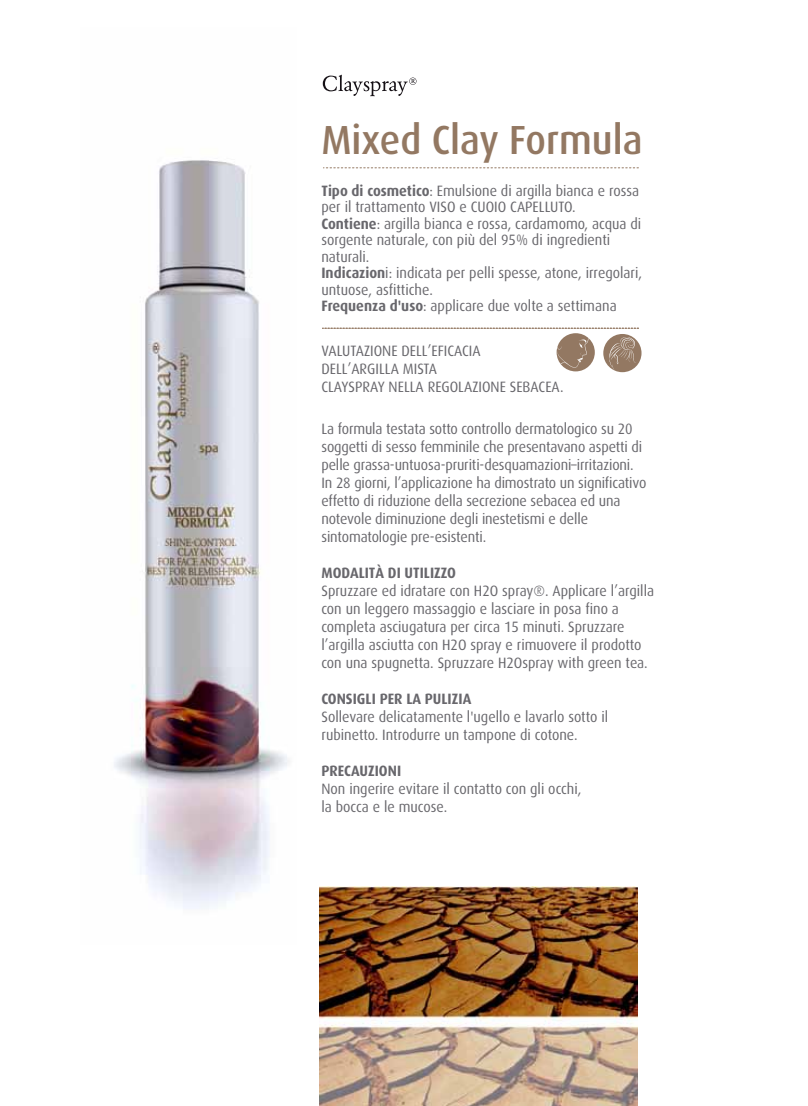
<style>
.page{position:relative;width:808px;height:1106px;background:#fff}
.page>*{position:absolute;margin:0;border:0;box-sizing:border-box;transform-origin:0 0}
.t1{font:500 40.65px "Dax";color:#937862;scale:.94 1}
.t2{font:15px/18px "Dax";color:#68676c;scale:.94 1}
.t3{font:700 15px "Dax";color:#68676c;scale:.94 1}
.s1{font-weight:700}
</style>
<div class="page">
<img style="left:320px;top:886px;width:317px;height:220px">
<img style="left:114px;top:160px;width:175px;height:749px">
<svg style="left:323px;top:167px;width:315px;height:1px"></svg>
<svg style="left:323px;top:75px;width:93px;height:21px"></svg>
<div style="left:603px;top:334px;width:38px;height:38px;background:#937862;border-radius:50%"></div>
<svg style="left:322px;top:328px;width:316px;height:43px"></svg>
<h1 class="t1" style="left:321px;top:117px;width:343px">Mixed Clay Formula</h1>
<p class="t2" style="left:321px;top:182px;width:343px;line-height:16.5px"><span class="s1">Tipo di cosmetico</span>: Emulsione di argilla bianca e rossa per il trattamento VISO e CUOIO CAPELLUTO.<br><span class="s1">Contiene</span>: argilla bianca e rossa, cardamomo, acqua di sorgente naturale, con più del 95% di ingredienti naturali.<br><span class="s1">Indicazion</span>i: indicata per pelli spesse, atone, irregolari, untuose, asfittiche.<br><span class="s1">Frequenza d'uso</span>: applicare due volte a settimana</p>
<p class="t2" style="left:321px;top:342px;width:259px">VALUTAZIONE DELL’EFICACIA<br>DELL’ARGILLA MISTA<br>CLAYSPRAY NELLA REGOLAZIONE SEBACEA.</p>
<p class="t2" style="left:321px;top:420px;width:347px">La formula testata sotto controllo dermatologico su 20 soggetti di sesso femminile che presentavano aspetti di pelle grassa-untuosa-pruriti-desquamazioni–irritazioni.<br>In 28 giorni, l’applicazione ha dimostrato un significativo effetto di riduzione della secrezione sebacea ed una notevole diminuzione degli inestetismi e delle sintomatologie pre-esistenti.</p>
<p class="t3" style="left:321px;top:564px;width:145px">MODALITÀ DI UTILIZZO</p>
<p class="t2" style="left:321px;top:582px;width:355px">Spruzzare ed idratare con H2O spray®. Applicare l’argilla con un leggero massaggio e lasciare in posa fino a completa asciugatura per circa 15 minuti. Spruzzare l’argilla asciutta con H2O spray e rimuovere il prodotto con una spugnetta. Spruzzare H2Ospray with green tea.</p>
<p class="t3" style="left:321px;top:690px;width:161px">CONSIGLI PER LA PULIZIA</p>
<p class="t2" style="left:321px;top:708px;width:307px">Sollevare delicatamente l'ugello e lavarlo sotto il rubinetto. Introdurre un tampone di cotone.</p>
<p class="t3" style="left:321px;top:762px;width:86px">PRECAUZIONI</p>
<p class="t2" style="left:321px;top:780px;width:278px">Non ingerire evitare il contatto con gli occhi, la bocca e le mucose.</p>
</div>
